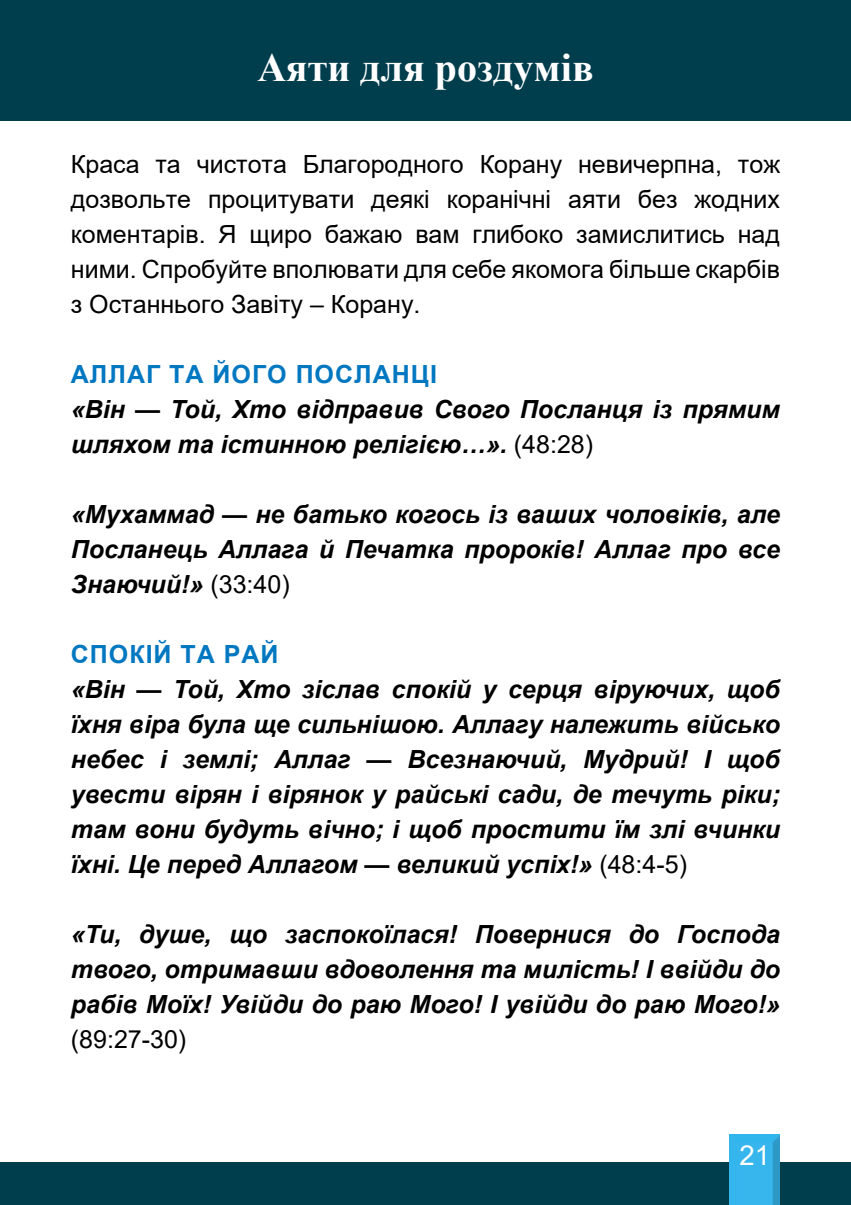
<style>
.page{position:relative;width:851px;height:1205px;background:#fff}
.page>*{position:absolute;margin:0;border:0;box-sizing:border-box;transform-origin:0 0}
.t1{font:700 40px "Times New Roman";color:#fff}
.t2{font:27.5px "Arial";color:#fff}
.t3{font:italic 700 25px/35px "Arial";color:#000;text-align:justify}
.t4{font:25px/35px "Arial";color:#000;text-align:justify}
.t5{font:700 25px "Arial";letter-spacing:.04em;color:#0077c1}
.s1{font-weight:400;font-style:normal}
</style>
<div class="page">
<div style="left:0;top:1162px;width:850px;height:43px;background:#003d4d"></div>
<div style="left:724px;top:1131px;width:58px;height:74px;background:#000;opacity:.38"></div>
<div style="left:0;top:0;width:850px;height:120px;background:#003d4d"></div>
<h1 class="t1" style="left:257px;top:39px;width:338px">Аяти для роздумів</h1>
<p class="t4" style="left:71px;top:146px;width:710px">Краса та чистота Благородного Корану невичерпна, тож дозвольте процитувати деякі коранічні аяти без жодних коментарів. Я щиро бажаю вам глибоко замислитись над ними. Спробуйте вполювати для себе якомога більше скарбів з Останнього Завіту – Корану.</p>
<p class="t5" style="left:71px;top:356px;width:367px">АЛЛАГ ТА ЙОГО ПОСЛАНЦІ</p>
<p class="t3" style="left:71px;top:392px;width:710px">«Він — Той, Хто відправив Свого Посланця із прямим шляхом та істинною релігією…». <span class="s1">(48:28)</span></p>
<p class="t3" style="left:71px;top:497px;width:710px">«Мухаммад — не батько когось із ваших чоловіків, але Посланець Аллага й Печатка пророків! Аллаг про все Знаючий!» <span class="s1">(33:40)</span></p>
<p class="t5" style="left:71px;top:636px;width:209px">СПОКІЙ ТА РАЙ</p>
<p class="t3" style="left:71px;top:672px;width:710px">«Він — Той, Хто зіслав спокій у серця віруючих, щоб їхня віра була ще сильнішою. Аллагу належить військо небес і землі; Аллаг — Всезнаючий, Мудрий! І щоб увести вірян і вірянок у райські сади, де течуть ріки; там вони будуть вічно; і щоб простити їм злі вчинки їхні. Це перед Аллагом — великий успіх!» <span class="s1">(48:4-5)</span></p>
<p class="t3" style="left:71px;top:917px;width:710px">«Ти, душе, що заспокоїлася! Повернися до Господа твого, отримавши вдоволення та милість! І ввійди до рабів Моїх! Увійди до раю Мого! І увійди до раю Мого!»</p>
<p class="t4" style="left:71px;top:1021px;width:117px">(89:27-30)</p>
<p class="t2" style="left:739px;top:1136px;width:32px">21</p>
</div>
